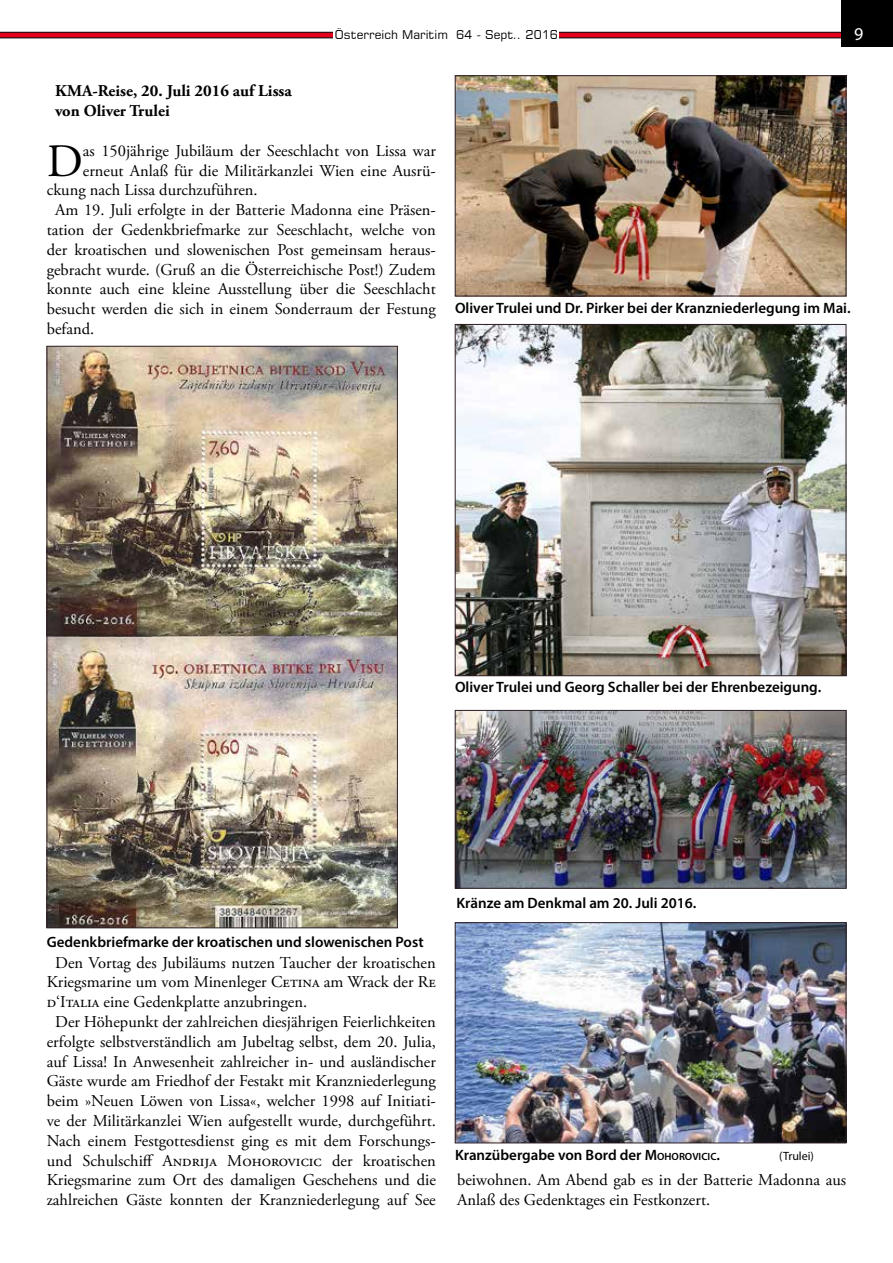
<style>
.page{position:relative;width:893px;height:1263px;background:#fff}
.page>*{position:absolute;margin:0;border:0;box-sizing:border-box;transform-origin:0 0}
.t1{font:46.35px "Adobe Garamond Pro";color:#000}
.t2{font:18px "Myriad Pro";color:#fff}
.t3{font:16.5px/19.8px "Adobe Garamond Pro";letter-spacing:-.005em;color:#000}
.t4{font:700 16.5px/19.8px "Adobe Garamond Pro";color:#000}
.t5{font:600 15px "Myriad Pro";color:#000}
.t6{font:12px "Square 721 BT";color:#000}
.t7{font:12px "Myriad Pro";color:#000}
.s1{font-style:inherit}
.s2{font-size:10.5px}
</style>
<div class="page">
<svg style="left:559px;top:32px;width:282px;height:6px;background:#ae0417"></svg>
<div style="left:841px;top:0;width:52px;height:47px;background:#000"></div>
<svg style="left:0;top:32px;width:333px;height:6px;background:#ae0417"></svg>
<img style="left:49px;top:348px;width:347px;height:578px">
<img style="left:457px;top:78px;width:387px;height:216px">
<div style="left:455px;top:76px;width:391px;height:220px;border:1px solid #2d1e25"></div>
<img style="left:457px;top:326px;width:387px;height:348px">
<div style="left:455px;top:324px;width:391px;height:352px;border:1px solid #2d1e25"></div>
<img style="left:457px;top:712px;width:387px;height:174px">
<div style="left:455px;top:710px;width:391px;height:178px;border:1px solid #2d1e25"></div>
<img style="left:457px;top:924px;width:387px;height:217px">
<div style="left:455px;top:922px;width:391px;height:221px;border:1px solid #2d1e25"></div>
<p class="t6" style="left:335px;top:27px;width:225px">Österreich Maritim 64 - Sept.. 2016</p>
<p class="t2" style="left:854px;top:23px;width:11px">9</p>
<p class="t4" style="left:55px;top:82px;width:238px">KMA-Reise, 20. Juli 2016 auf Lissa von Oliver Trulei</p>
<h1 class="t1" style="left:47px;top:133px;width:38px">D</h1>
<p class="t3" style="left:83px;top:141px;width:354px">as 150jährige Jubiläum der Seeschlacht von Lissa war</p>
<p class="t3" style="left:83px;top:161px;width:354px">erneut Anlaß für die Militärkanzlei Wien eine Ausrü-</p>
<p class="t3" style="left:47px;top:181px;width:212px">ckung nach Lissa durchzuführen.</p>
<p class="t3" style="left:55px;top:201px;width:382px">Am 19. Juli erfolgte in der Batterie Madonna eine Präsen-</p>
<p class="t3" style="left:47px;top:220px;width:391px">tation der Gedenkbriefmarke zur Seeschlacht, welche von</p>
<p class="t3" style="left:47px;top:240px;width:391px">der kroatischen und slowenischen Post gemeinsam heraus-</p>
<p class="t3" style="left:47px;top:260px;width:391px">gebracht wurde. (Gruß an die Österreichische Post!) Zudem</p>
<p class="t3" style="left:47px;top:280px;width:391px">konnte auch eine kleine Ausstellung über die Seeschlacht</p>
<p class="t3" style="left:47px;top:300px;width:391px">besucht werden die sich in einem Sonderraum der Festung</p>
<p class="t3" style="left:47px;top:319px;width:49px">befand.</p>
<p class="t5" style="left:455px;top:299px;width:397px">Oliver Trulei und Dr. Pirker bei der Kranzniederlegung im Mai.</p>
<p class="t5" style="left:455px;top:678px;width:368px">Oliver Trulei und Georg Schaller bei der Ehrenbezeigung.</p>
<p class="t5" style="left:47px;top:932px;width:378px">Gedenkbriefmarke der kroatischen und slowenischen Post</p>
<p class="t3" style="left:55px;top:953px;width:382px">Den Vortag des Jubiläums nutzen Taucher der kroatischen</p>
<p class="t3" style="left:47px;top:973px;width:391px">Kriegsmarine um vom Minenleger Cetina am Wrack der Re</p>
<p class="t3" style="left:47px;top:993px;width:262px">d‘Italia eine Gedenkplatte anzubringen.</p>
<p class="t3" style="left:55px;top:1012px;width:382px">Der Höhepunkt der zahlreichen diesjährigen Feierlichkeiten</p>
<p class="t3" style="left:47px;top:1032px;width:391px">erfolgte selbstverständlich am Jubeltag selbst, dem 20. Julia,</p>
<p class="t3" style="left:47px;top:1052px;width:391px">auf Lissa! In Anwesenheit zahlreicher in- und ausländischer</p>
<p class="t3" style="left:47px;top:1072px;width:391px">Gäste wurde am Friedhof der Festakt mit Kranzniederlegung</p>
<p class="t3" style="left:47px;top:1092px;width:391px">beim »Neuen Löwen von Lissa«, welcher 1998 auf Initiati-</p>
<p class="t3" style="left:47px;top:1111px;width:391px">ve der Militärkanzlei Wien aufgestellt wurde, durchgeführt.</p>
<p class="t3" style="left:47px;top:1131px;width:391px">Nach einem Festgottesdienst ging es mit dem Forschungs-</p>
<p class="t3" style="left:47px;top:1151px;width:391px">und Schulschiff Andrija Mohorovicic der kroatischen</p>
<p class="t3" style="left:47px;top:1171px;width:391px">Kriegsmarine zum Ort des damaligen Geschehens und die</p>
<p class="t3" style="left:47px;top:1191px;width:391px">zahlreichen Gäste konnten der Kranzniederlegung auf See</p>
<p class="t5" style="left:456px;top:894px;width:241px">Kränze am Denkmal am 20. Juli 2016.</p>
<p class="t5" style="left:455px;top:1146px;width:267px">Kranzübergabe von Bord der <span class="s1">M</span><span class="s2">OHOROVICIC</span><span class="s1">.</span></p>
<p class="t7" style="left:779px;top:1149px;width:37px">(Trulei)</p>
<p class="t3" style="left:457px;top:1171px;width:391px">beiwohnen. Am Abend gab es in der Batterie Madonna aus<br>Anlaß des Gedenktages ein Festkonzert.</p>
</div>
